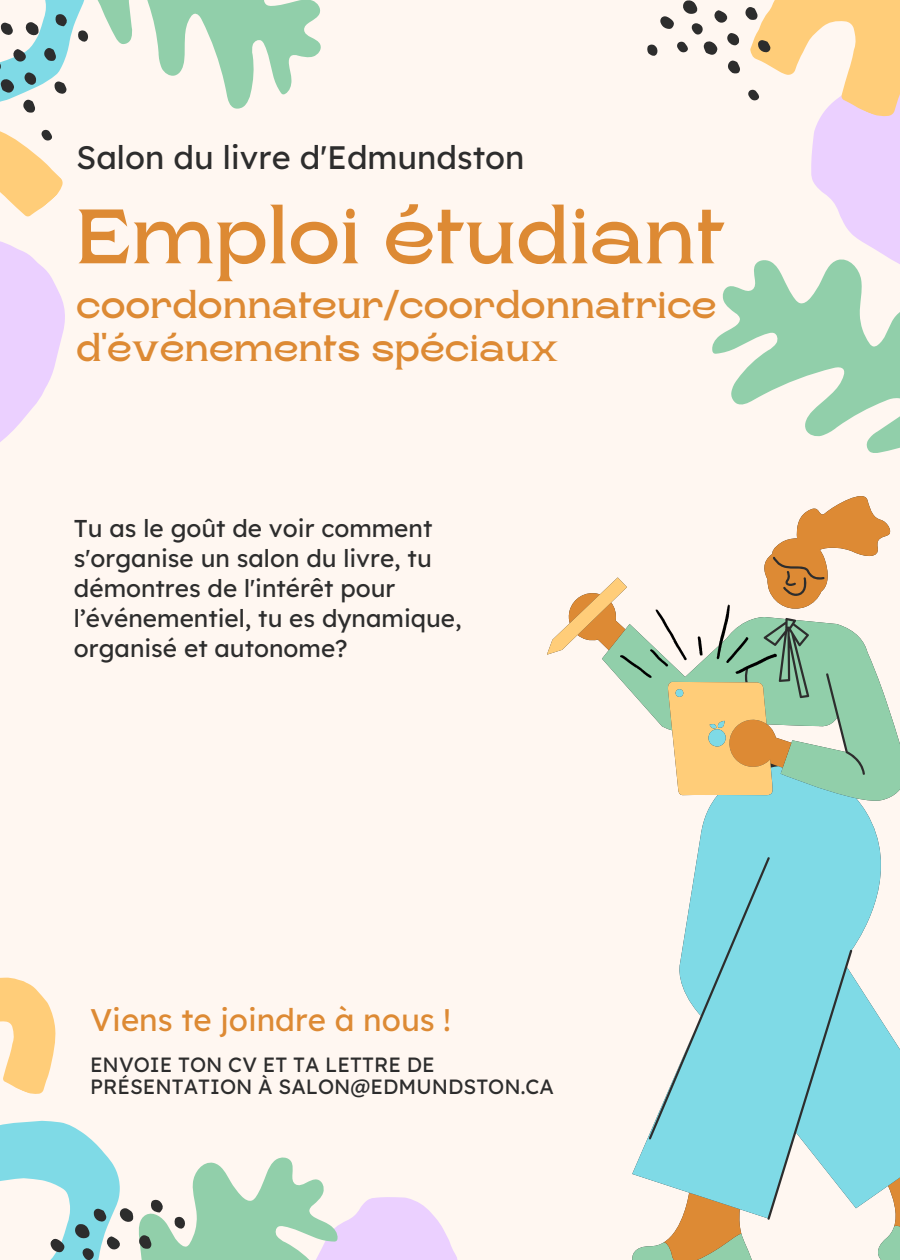
<style>
.page{position:relative;width:900px;height:1260px;background:#fff7f1}
.page>*{position:absolute;margin:0;border:0;box-sizing:border-box;transform-origin:0 0}
.t1{font:700 77px "Rasputin";color:#dd8a34}
.t2{font:700 36.75px/43px "Rasputin";color:#dd8a34}
.t3{font:32.5px "Lexend Deca";color:#2d2d2d}
.t4{font:31.25px "Lexend Deca";color:#dd8a34}
.t5{font:24.5px/30px "Lexend Deca";color:#2d2d2d}
.t6{font:20.5px/22.5px "Lexend Deca";color:#2d2d2d}
</style>
<div class="page">
<svg style="left:366px;top:1197px;width:92px;height:63px"></svg>
<svg style="left:632px;top:567px;width:268px;height:693px"></svg>
<svg style="left:547px;top:577px;width:226px;height:116px"></svg>
<svg style="left:632px;top:689px;width:268px;height:529px;fill:#7fdae6"></svg>
<img style="left:620px;top:605px;width:157px;height:73px">
<svg style="left:166px;top:1157px;width:200px;height:103px;fill:#94cfac"></svg>
<svg style="left:0;top:1121px;width:166px;height:139px"></svg>
<svg style="left:172px;top:1215px;width:17px;height:16px"></svg>
<svg style="left:712px;top:291px;width:188px;height:276px"></svg>
<svg style="left:0;top:0;width:321px;height:442px"></svg>
<svg style="left:0;top:977px;width:56px;height:117px"></svg>
<svg style="left:647px;top:0;width:253px;height:291px"></svg>
<p class="t3" style="left:76px;top:137px;width:450px">Salon du livre d'Edmundston</p>
<p class="t1" style="left:76px;top:194px;width:651px">Emploi étudiant</p>
<p class="t2" style="left:76px;top:284px;width:642px">coordonnateur/coordonnatrice d'événements spéciaux</p>
<p class="t5" style="left:74px;top:513px;width:389px">Tu as le goût de voir comment s'organise un salon du livre, tu démontres de l'intérêt pour l’événementiel, tu es dynamique, organisé et autonome?</p>
<p class="t4" style="left:90px;top:1000px;width:363px">Viens te joindre à nous !</p>
<p class="t6" style="left:90px;top:1053px;width:465px">ENVOIE TON CV ET TA LETTRE DE<br>PRÉSENTATION À SALON@EDMUNDSTON.CA</p>
</div>
